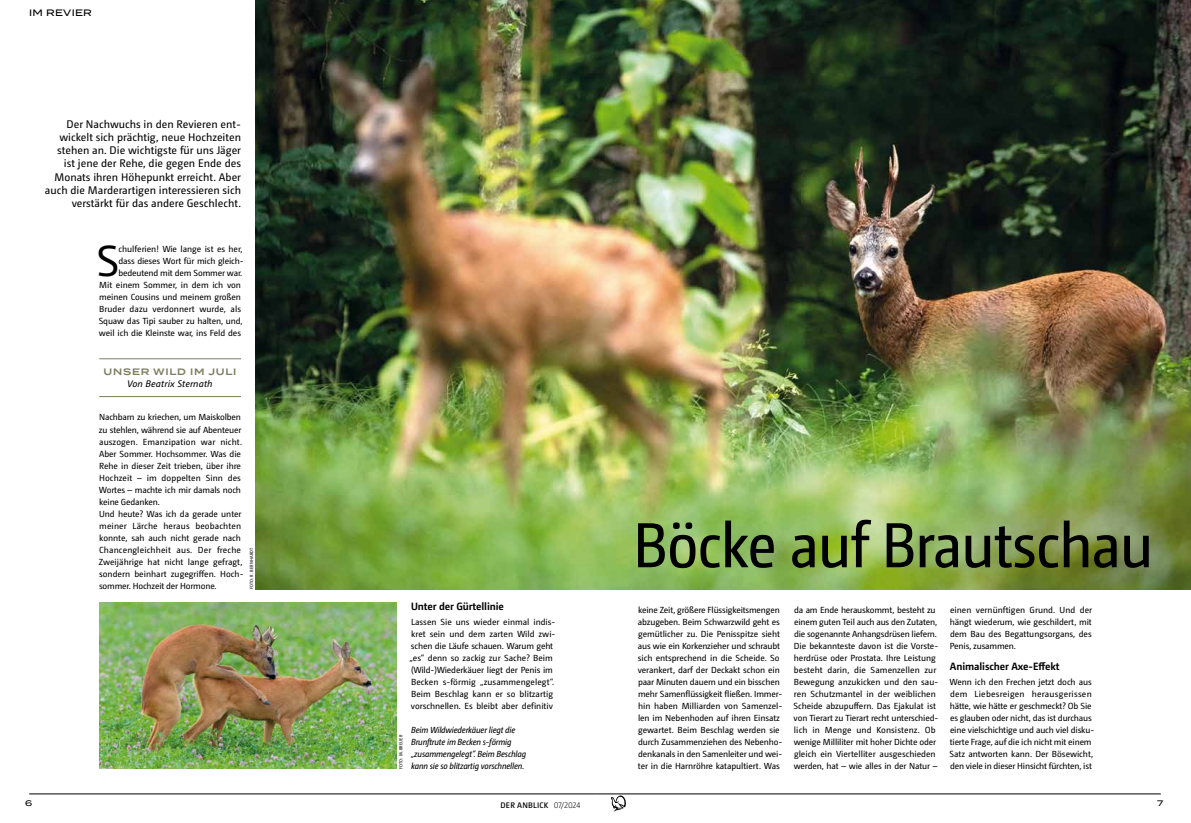
<style>
.page{position:relative;width:1191px;height:823px;background:#fff}
.page>*{position:absolute;margin:0;border:0;box-sizing:border-box;transform-origin:0 0}
.t1{font:63.2px "Camingo Dos Pro S Cd";letter-spacing:-.02em;color:#000}
.t2{font:43.3px "Camingo Dos Pro";color:#000}
.t3{font:11px/13.2px "Camingo Dos Pro";color:#000;text-align:right}
.t4{font:700 10.5px "Camingo Dos Pro";letter-spacing:-.01em;color:#000}
.t5{font:italic 9.5px "Camingo Dos Pro";letter-spacing:.01em;color:#000}
.t6{font:600 9.3px "Termina";letter-spacing:.08em;color:#7d7f61}
.t7{font:500 9.3px "Termina";letter-spacing:.025em;color:#000}
.t8{font:8.8px/12px "Camingo Dos Pro";letter-spacing:-.01em;color:#000}
.t9{font:italic 8.8px/12px "Camingo Dos Pro S Cd";letter-spacing:-.015em;color:#000}
.t10{font:600 8px "Camingo Dos Pro";letter-spacing:.025em;color:#000}
.t11{font:500 8px "Termina";color:#000}
.t12{font:4.5px "Camingo Dos Pro S Cd";letter-spacing:.045em;color:#000}
.s1{font-weight:300}
</style>
<div class="page">
<hr style="left:596px;top:793px;width:564px;height:1px;background:#000">
<hr style="left:29px;top:793px;width:567px;height:1px;background:#000">
<svg style="left:611px;top:795px;width:15px;height:16px"></svg>
<hr style="left:99px;top:396px;width:142px;height:1px;background:#7d7f61">
<hr style="left:99px;top:358px;width:142px;height:1px;background:#7d7f61">
<img style="left:255px;top:0;width:936px;height:588px">
<img style="left:99px;top:602px;width:298px;height:166px">
<p class="t7" style="left:29px;top:6px;width:64px">IM REVIER</p>
<p class="t3" style="left:45px;top:117px;width:198px">Der Nachwuchs in den Revieren ent&shy;wickelt sich prächtig, neue Hochzeiten stehen an. Die wichtigste für uns Jäger ist jene der Rehe, die gegen Ende des Monats ihren Höhepunkt erreicht. Aber auch die Marderartigen interessieren sich verstärkt für das andere Geschlecht.</p>
<h2 class="t2" style="left:96px;top:236px;width:24px">S</h2>
<p class="t8" style="left:99px;top:243px;width:146px;text-align:right">chulferien! Wie lange ist es her,<br>dass dieses Wort für mich gleich&shy;bedeutend mit dem Sommer war.<br>Mit einem Sommer, in dem ich von meinen Cousins und meinem großen Bruder dazu verdonnert wurde, als Squaw das Tipi sauber zu halten, und, weil ich die Kleinste war, ins Feld des</p>
<p class="t6" style="left:104px;top:364px;width:134px">UNSER WILD IM JULI</p>
<p class="t5" style="left:127px;top:378px;width:87px">Von Beatrix Sternath</p>
<p class="t8" style="left:99px;top:411px;width:146px">Nachbarn zu kriechen, um Maiskolben zu stehlen, während sie auf Abenteuer auszogen. Emanzipation war nicht.<br>Aber Sommer. Hochsommer. Was die Rehe in dieser Zeit trieben, über ihre Hochzeit – im doppelten Sinn des Wortes – machte ich mir damals noch keine Gedanken.<br>Und heute? Was ich da gerade unter meiner Lärche heraus beobachten konnte, sah auch nicht gerade nach Chancengleichheit aus. Der freche Zweijährige hat nicht lange gefragt, sondern beinhart zugegriffen. Hoch&shy;sommer. Hochzeit der Hormone.</p>
<p class="t12" style="left:249px;top:588px;width:43px;rotate:-90deg">FOTO: R. BERNHARDT</p>
<p class="t4" style="left:411px;top:599px;width:94px">Unter der Gürtellinie</p>
<p class="t8" style="left:409px;top:615px;width:147px">Lassen Sie uns wieder einmal indis&shy;kret sein und dem zarten Wild zwi&shy;schen die Läufe schauen. Warum geht „es“ denn so zackig zur Sache? Beim (Wild-)Wiederkäuer liegt der Penis im Becken s-förmig „zusammengelegt“.<br>Beim Beschlag kann er so blitzartig vorschnellen. Es bleibt aber definitiv</p>
<p class="t12" style="left:398px;top:768px;width:35px;rotate:-90deg">FOTO: M. BREUER</p>
<p class="t9" style="left:411px;top:723px;width:117px">Beim Wildwiederkäuer liegt die<br>Brunftrute im Becken s-förmig „zusammengelegt“. Beim Beschlag</p>
<p class="t9" style="left:411px;top:759px;width:115px">kann sie so blitzartig vorschnellen.</p>
<h1 class="t1" style="left:633px;top:507px;width:522px">Böcke auf Brautschau</h1>
<p class="t8" style="left:637px;top:603px;width:146px">keine Zeit, größere Flüssigkeitsmengen abzugeben. Beim Schwarzwild geht es gemütlicher zu. Die Penisspitze sieht aus wie ein Korkenzieher und schraubt sich entsprechend in die Scheide. So verankert, darf der Deckakt schon ein paar Minuten dauern und ein bisschen mehr Samenflüssigkeit fließen. Immer&shy;hin haben Milliarden von Samenzel&shy;len im Nebenhoden auf ihren Einsatz gewartet. Beim Beschlag werden sie durch Zusammenziehen des Nebenho&shy;denkanals in den Samenleiter und wei&shy;ter in die Harnröhre katapultiert. Was</p>
<p class="t8" style="left:793px;top:603px;width:146px">da am Ende herauskommt, besteht zu einem guten Teil auch aus den Zutaten, die sogenannte Anhangsdrüsen liefern.<br>Die bekannteste davon ist die Vorste&shy;herdrüse oder Prostata. Ihre Leistung besteht darin, die Samenzellen zur Bewegung anzukicken und den sau&shy;ren Schutzmantel in der weiblichen Scheide abzupuffern. Das Ejakulat ist von Tierart zu Tierart recht unterschied&shy;lich in Menge und Konsistenz. Ob wenige Milliliter mit hoher Dichte oder gleich ein Viertelliter ausgeschieden werden, hat – wie alles in der Natur –</p>
<p class="t8" style="left:950px;top:603px;width:144px;text-align:justify">einen vernünftigen Grund. Und der hängt wiederum, wie geschildert, mit dem Bau des Begattungsorgans, des Penis, zusammen.</p>
<p class="t4" style="left:950px;top:659px;width:111px">Animalischer Axe-Effekt</p>
<p class="t8" style="left:949px;top:675px;width:146px">Wenn ich den Frechen jetzt doch aus dem Liebesreigen herausgerissen hätte, wie hätte er geschmeckt? Ob Sie es glauben oder nicht, das ist durchaus eine vielschichtige und auch viel disku&shy;tierte Frage, auf die ich nicht mit einem Satz antworten kann. Der Bösewicht, den viele in dieser Hinsicht fürchten, ist</p>
<p class="t11" style="left:25px;top:797px;width:9px">6</p>
<p class="t10" style="left:500px;top:799px;width:81px">DER ANBLICK <span class="s1">07/2024</span></p>
<p class="t11" style="left:1157px;top:797px;width:8px">7</p>
</div>
